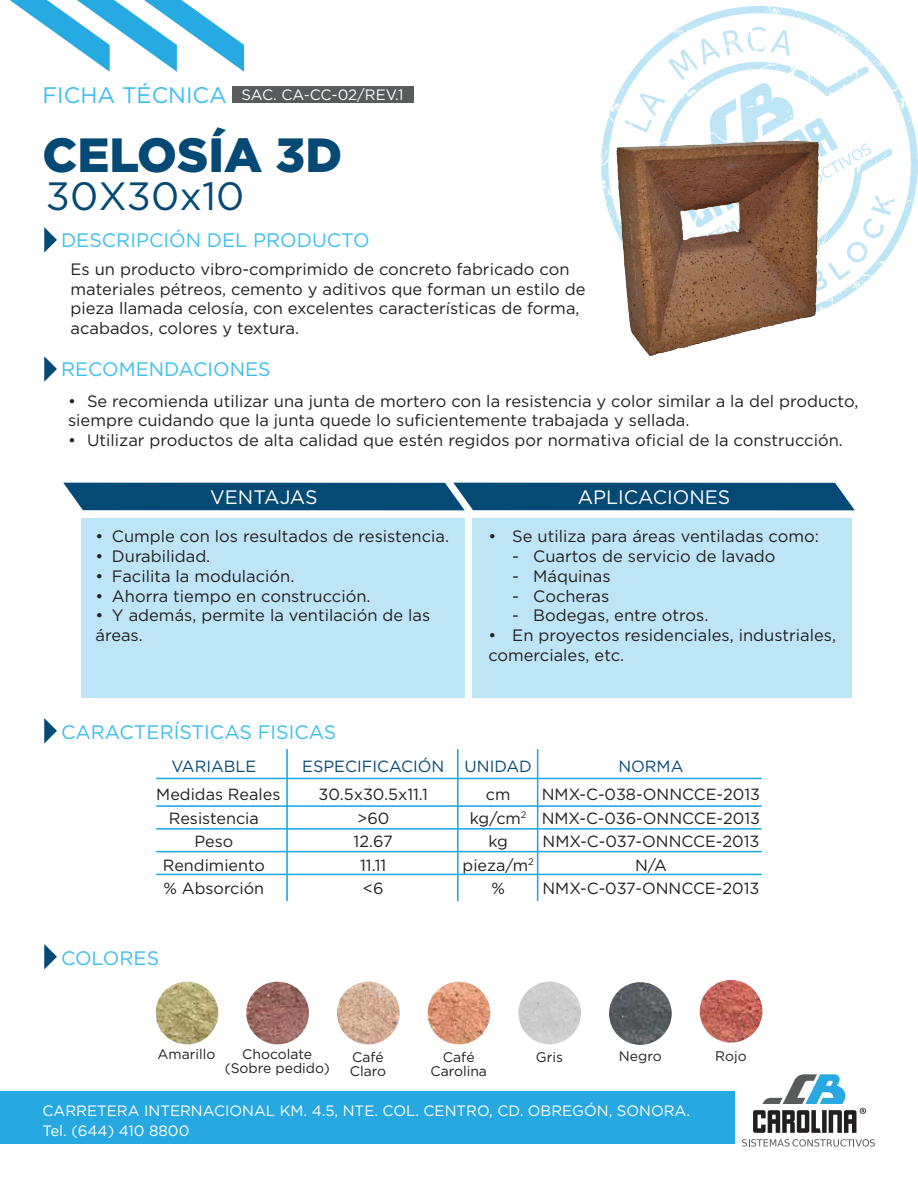
<style>
.page{position:relative;width:918px;height:1188px;background:#fff}
.page>*{position:absolute;margin:0;border:0;box-sizing:border-box;transform-origin:0 0}
.t1{font:900 48px "Gotham Pro";color:#054a75}
.t2{font:39.45px "Gotham Pro";color:#054a75}
.t3{font:22.5px "Gotham Pro";color:#3dbeee}
.t4{font:19.5px "Gotham Pro";color:#3dbeee}
.t5{font:19.5px "Gotham Pro";color:#fff}
.t6{font:16.5px/19.8px "Gotham Pro";color:#231f20}
.t7{font:16.2px "Gotham Pro";color:#231f20}
.t8{font:16.2px "Gotham Pro";color:#054a75}
.t9{font:15px/20.2px "Gotham Pro";color:#fff}
.t10{font:13.95px/14px "Gotham Pro";color:#231f20;text-align:center}
</style>
<div class="page">
<div style="left:232px;top:86px;width:181px;height:17px;background:#595a5c"></div>
<svg style="left:44px;top:227px;width:13px;height:26px"></svg>
<svg style="left:44px;top:356px;width:13px;height:26px"></svg>
<svg style="left:44px;top:718px;width:13px;height:26px"></svg>
<svg style="left:44px;top:944px;width:13px;height:25px"></svg>
<svg style="left:10px;top:0;width:234px;height:72px"></svg>
<div style="left:81px;top:518px;width:384px;height:180px;background:#bee5f6"></div>
<div style="left:472px;top:518px;width:380px;height:180px;background:#bee5f6"></div>
<div style="left:63px;top:483px;width:792px;height:27px;background:#054a75"></div>
<hr style="left:156px;top:778px;width:606px;height:1px;background:#18a8de">
<hr style="left:156px;top:805px;width:606px;height:2px;background:#18a8de">
<hr style="left:156px;top:828px;width:606px;height:2px;background:#18a8de">
<hr style="left:156px;top:851px;width:606px;height:1px;background:#18a8de">
<hr style="left:156px;top:874px;width:606px;height:1px;background:#18a8de">
<hr style="left:286px;top:749px;width:2px;height:152px;background:#18a8de">
<hr style="left:457px;top:749px;width:2px;height:152px;background:#18a8de">
<hr style="left:537px;top:749px;width:1px;height:152px;background:#18a8de">
<div style="left:0;top:1091px;width:734px;height:53px;background:#28a8e0"></div>
<img style="left:156px;top:982px;width:62px;height:62px;border-radius:31px">
<img style="left:246px;top:982px;width:63px;height:62px;border-radius:31px">
<img style="left:337px;top:982px;width:63px;height:62px;border-radius:31px">
<img style="left:428px;top:982px;width:62px;height:62px;border-radius:31px">
<div style="left:518px;top:982px;width:63px;height:62px;background:#cdcdce;border-radius:31px"></div>
<img style="left:609px;top:982px;width:63px;height:63px;border-radius:31px">
<img style="left:700px;top:980px;width:62px;height:63px;border-radius:31px">
<svg style="left:601px;top:6px;width:317px;height:305px"></svg>
<svg style="left:742px;top:1139px;width:133px;height:8px"></svg>
<svg style="left:753px;top:1074px;width:113px;height:59px"></svg>
<img style="left:616px;top:139px;width:202px;height:217px">
<h3 class="t3" style="left:43px;top:82px;width:186px">FICHA TÉCNICA</h3>
<p class="t9" style="left:242px;top:85px;width:163px">SAC. CA-CC-02/REV.1</p>
<h1 class="t1" style="left:43px;top:127px;width:301px">CELOSÍA 3D</h1>
<h2 class="t2" style="left:46px;top:174px;width:200px">30X30x10</h2>
<p class="t4" style="left:61px;top:230px;width:310px">DESCRIPCIÓN DEL PRODUCTO</p>
<p class="t6" style="left:71px;top:259px;width:517px">Es un producto vibro-comprimido de concreto fabricado con materiales pétreos, cemento y aditivos que forman un estilo de pieza llamada celosía, con excelentes características de forma, acabados, colores y textura.</p>
<p class="t4" style="left:61px;top:358px;width:211px">RECOMENDACIONES</p>
<p class="t6" style="left:68px;top:391px;width:792px">• Se recomienda utilizar una junta de mortero con la resistencia y color similar a la del producto, siempre cuidando que la junta quede lo suficientemente trabajada y sellada.</p>
<p class="t6" style="left:68px;top:430px;width:776px">• Utilizar productos de alta calidad que estén regidos por normativa oficial de la construcción.</p>
<p class="t5" style="left:210px;top:486px;width:109px">VENTAJAS</p>
<p class="t5" style="left:578px;top:486px;width:154px">APLICACIONES</p>
<p class="t6" style="left:488px;top:527px;width:332px">• Se utiliza para áreas ventiladas como:</p>
<p class="t6" style="left:512px;top:546px;width:265px">- Cuartos de servicio de lavado</p>
<p class="t6" style="left:512px;top:566px;width:100px">- Máquinas</p>
<p class="t6" style="left:512px;top:586px;width:99px">- Cocheras</p>
<p class="t6" style="left:512px;top:606px;width:198px">- Bodegas, entre otros.</p>
<p class="t6" style="left:488px;top:626px;width:349px">• En proyectos residenciales, industriales, comerciales, etc.</p>
<p class="t6" style="left:95px;top:527px;width:355px">• Cumple con los resultados de resistencia.</p>
<p class="t6" style="left:95px;top:546px;width:116px">• Durabilidad.</p>
<p class="t6" style="left:95px;top:566px;width:200px">• Facilita la modulación.</p>
<p class="t6" style="left:95px;top:586px;width:277px">• Ahorra tiempo en construcción.</p>
<p class="t6" style="left:95px;top:606px;width:336px">• Y además, permite la ventilación de las áreas.</p>
<p class="t4" style="left:61px;top:721px;width:277px">CARACTERÍSTICAS FISICAS</p>
<p class="t8" style="left:171px;top:757px;width:87px">VARIABLE</p>
<p class="t8" style="left:302px;top:757px;width:144px">ESPECIFICACIÓN</p>
<p class="t8" style="left:465px;top:757px;width:69px">UNIDAD</p>
<p class="t8" style="left:618px;top:757px;width:67px">NORMA</p>
<p class="t7" style="left:156px;top:786px;width:126px">Medidas Reales</p>
<p class="t7" style="left:319px;top:786px;width:111px">30.5x30.5x11.1</p>
<p class="t7" style="left:486px;top:786px;width:26px">cm</p>
<p class="t7" style="left:542px;top:786px;width:220px">NMX-C-038-ONNCCE-2013</p>
<p class="t7" style="left:169px;top:809px;width:92px">Resistencia</p>
<p class="t7" style="left:357px;top:809px;width:34px">&gt;60</p>
<p class="t7" style="left:470px;top:809px;width:292px">kg/cm<sup>2</sup> NMX-C-036-ONNCCE-2013</p>
<p class="t7" style="left:194px;top:833px;width:40px">Peso</p>
<p class="t7" style="left:354px;top:833px;width:41px">12.67</p>
<p class="t7" style="left:488px;top:833px;width:21px">kg</p>
<p class="t7" style="left:543px;top:833px;width:218px">NMX-C-037-ONNCCE-2013</p>
<p class="t7" style="left:163px;top:856px;width:104px">Rendimiento</p>
<p class="t7" style="left:360px;top:856px;width:28px">11.11</p>
<p class="t7" style="left:463px;top:856px;width:73px">pieza/m<sup>2</sup></p>
<p class="t7" style="left:635px;top:856px;width:33px">N/A</p>
<p class="t7" style="left:164px;top:879px;width:102px">% Absorción</p>
<p class="t7" style="left:363px;top:879px;width:22px">&lt;6</p>
<p class="t7" style="left:491px;top:879px;width:15px">%</p>
<p class="t7" style="left:543px;top:879px;width:218px">NMX-C-037-ONNCCE-2013</p>
<p class="t4" style="left:61px;top:947px;width:100px">COLORES</p>
<p class="t10" style="left:158px;top:1047px;width:59px">Amarillo</p>
<p class="t10" style="left:225px;top:1047px;width:107px">Chocolate (Sobre pedido)</p>
<p class="t10" style="left:431px;top:1050px;width:58px">Café<br>Carolina</p>
<p class="t10" style="left:352px;top:1050px;width:33px">Café</p>
<p class="t10" style="left:536px;top:1050px;width:29px">Gris</p>
<p class="t10" style="left:619px;top:1049px;width:44px">Negro</p>
<p class="t10" style="left:715px;top:1049px;width:33px">Rojo</p>
<p class="t10" style="left:350px;top:1064px;width:38px">Claro</p>
<p class="t9" style="left:43px;top:1100px;width:649px">CARRETERA INTERNACIONAL KM. 4.5, NTE. COL. CENTRO, CD. OBREGÓN, SONORA.<br>Tel. (644) 410 8800</p>
</div>
